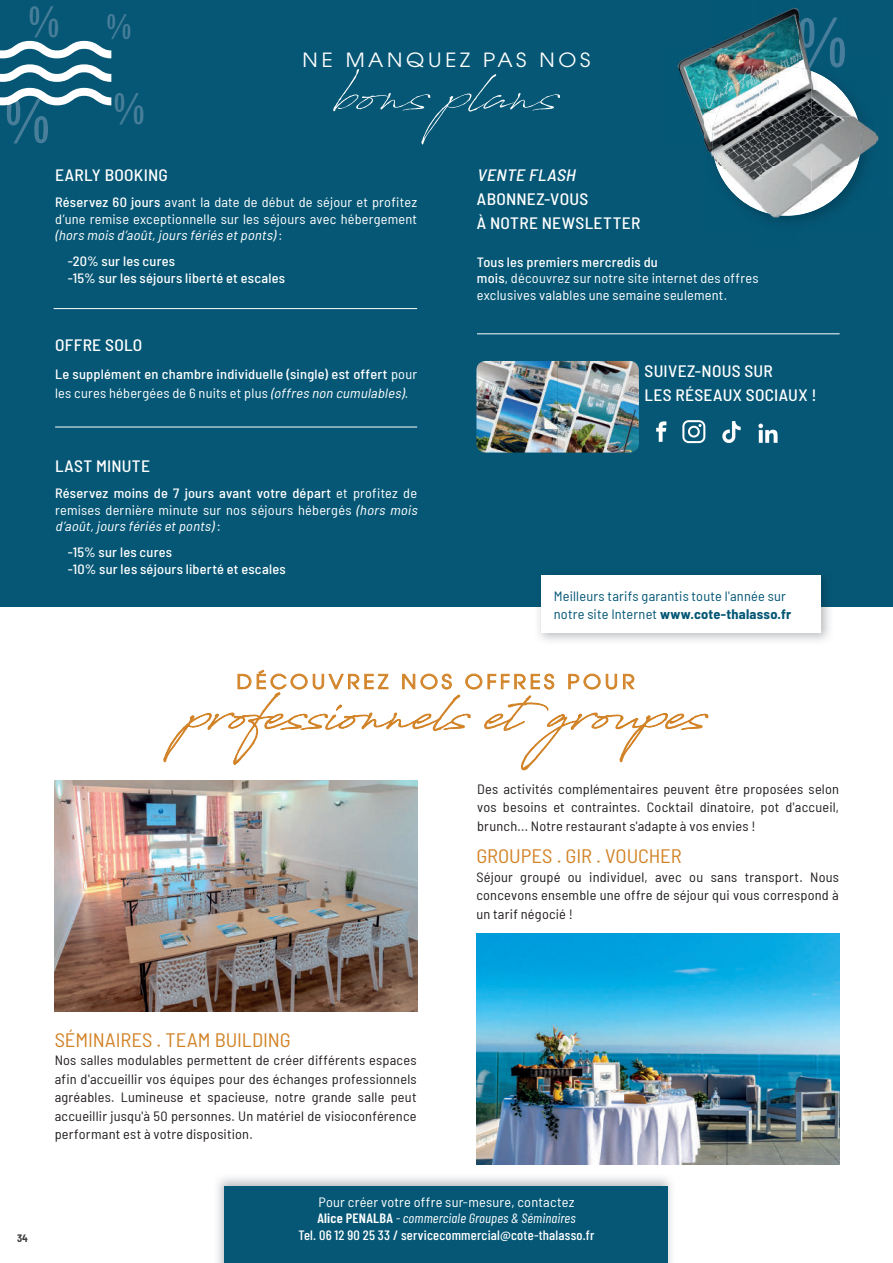
<style>
.page{position:relative;width:893px;height:1263px;background:#fff}
.page>*{position:absolute;margin:0;border:0;box-sizing:border-box;transform-origin:0 0}
.t1{font:condensed 67.8px "Tw Cen";color:#487e9a;scale:1.06 1}
.t2{font:57px "Antro Vectra";color:#fff;scale:1.06 1}
.t3{font:condensed 46.5px "Tw Cen";color:#487e9a;scale:1.06 1}
.t4{font:semi-condensed 19.5px "Barlow";letter-spacing:-.005em;color:#d28327;scale:1.06 1}
.t5{font:19.5px "ITC Avant Garde Pro";letter-spacing:.175em;color:#d28327;scale:1.06 1}
.t6{font:19.5px "ITC Avant Garde Pro";letter-spacing:.18em;color:#fff;scale:1.06 1}
.t7{font:500 semi-condensed 16.5px/24px "Barlow";letter-spacing:.015em;color:#fff;scale:1.06 1}
.t8{font:italic 500 semi-condensed 16.5px "Barlow";color:#fff;scale:1.06 1}
.t9{font:semi-condensed 13.5px/18.5px "Barlow";letter-spacing:.015em;color:#241f21;text-align:justify;scale:1.06 1}
.t10{font:semi-condensed 13.5px/16.5px "Barlow";letter-spacing:.015em;color:#fff;scale:1.06 1}
.t11{font:500 semi-condensed 13.5px/16.5px "Barlow";letter-spacing:.015em;color:#fff;scale:1.06 1}
.t12{font:500 13.5px/16.5px "Barlow Condensed";letter-spacing:.015em;color:#fff;text-align:center;scale:1.06 1}
.t13{font:semi-condensed 13.5px/18.5px "Barlow";letter-spacing:.015em;color:#055775;scale:1.06 1}
.t14{font:700 semi-condensed 10.5px "Barlow";color:#3e3e3f}
.s1{font-size:37.5px}
.s2{font-weight:500}
.s3{font-style:italic}
.s4{font-weight:400}
.s5{font-weight:400;font-style:italic}
.s6{font-weight:700}
.s7{font-weight:600}
</style>
<div class="page">
<div style="left:0;top:0;width:893px;height:607px;background:#055775"></div>
<div style="left:541px;top:575px;width:280px;height:57px;background:#fff"></div>
<svg style="left:163px;top:669px;width:546px;height:113px"></svg>
<img style="left:477px;top:933px;width:363px;height:232px">
<img style="left:55px;top:780px;width:362px;height:232px">
<img style="left:217px;top:1177px;width:454px;height:86px">
<div style="left:225px;top:1186px;width:443px;height:77px;background:#055775"></div>
<img style="left:476px;top:361px;width:10px;height:91px">
<img style="left:557px;top:361px;width:82px;height:92px">
<hr style="left:54px;top:308px;width:363px;height:1px;background:#fff">
<hr style="left:477px;top:333px;width:363px;height:1px;background:#fff">
<svg style="left:0;top:64px;width:111px;height:18px"></svg>
<svg style="left:0;top:41px;width:111px;height:17px"></svg>
<hr style="left:55px;top:427px;width:362px;height:1px;background:#fff">
<svg style="left:656px;top:421px;width:10px;height:21px"></svg>
<svg style="left:682px;top:420px;width:23px;height:23px"></svg>
<img style="left:707px;top:8px;width:131px;height:41px">
<img style="left:677px;top:49px;width:34px;height:49px">
<img style="left:711px;top:49px;width:88px;height:10px">
<img style="left:689px;top:98px;width:15px;height:40px">
<img style="left:876px;top:134px;width:3px;height:9px">
<img style="left:799px;top:18px;width:46px;height:41px">
<img style="left:704px;top:59px;width:108px;height:43px">
<img style="left:704px;top:102px;width:12px;height:55px">
<img style="left:857px;top:111px;width:19px;height:68px">
<img style="left:753px;top:211px;width:74px;height:10px">
<img style="left:799px;top:59px;width:46px;height:9px">
<img style="left:716px;top:71px;width:46px;height:45px">
<img style="left:762px;top:67px;width:49px;height:49px">
<img style="left:811px;top:71px;width:46px;height:45px">
<img style="left:712px;top:116px;width:149px;height:50px">
<img style="left:716px;top:166px;width:46px;height:45px">
<img style="left:762px;top:166px;width:49px;height:50px">
<img style="left:811px;top:166px;width:46px;height:45px">
<svg style="left:0;top:88px;width:111px;height:18px"></svg>
<img style="left:722px;top:422px;width:19px;height:20px">
<img style="left:758px;top:423px;width:20px;height:20px">
<h3 class="t3" style="left:26px;top:-7px;width:101px">% <span class="s1">%</span></h3>
<h1 class="t1" style="left:2px;top:79px;width:137px">% <sup>%</sup></h1>
<h3 class="t6" style="left:303px;top:48px;width:273px">NE MANQUEZ PAS NOS</h3>
<h2 class="t2" style="left:334px;top:55px;width:213px">bons plans</h2>
<p class="t7" style="left:55px;top:162px;width:108px">EARLY BOOKING</p>
<p class="t10" style="left:55px;top:193px;width:343px;text-align:justify"><span class="s2">Réservez 60 jours</span> avant la date de début de séjour et profitez d’une remise exceptionnelle sur les séjours avec hébergement <span class="s3">(hors mois d’août,jours fériés etponts)</span>:</p>
<p class="t11" style="left:68px;top:252px;width:206px">-20% sur les cures<br>-15% sur les séjours liberté et escales</p>
<p class="t7" style="left:55px;top:332px;width:84px">OFFRE SOLO</p>
<p class="t11" style="left:55px;top:364px;width:343px;line-height:18.5px">Le supplément en chambre individuelle (single) est offert <span class="s4">pour les cures hébergées de 6 nuits et plus</span> <span class="s5">(offres non cumulables)</span><span class="s4">.</span></p>
<p class="t7" style="left:55px;top:453px;width:91px">LAST MINUTE</p>
<p class="t10" style="left:55px;top:484px;width:346px"><span class="s2">Réservez moins de 7 jours avant votre départ</span> et profitez de remises dernière minute sur nos séjours hébergés <span class="s3">(hors mois d’août,jours fériés etponts)</span>:</p>
<p class="t11" style="left:68px;top:543px;width:207px">-15% sur les cures<br>-10% sur les séjours liberté et escales</p>
<p class="t8" style="left:477px;top:163px;width:98px">VENTE FLASH</p>
<p class="t7" style="left:477px;top:186px;width:156px">ABONNEZ-VOUS<br>À NOTRE NEWSLETTER</p>
<p class="t10" style="left:477px;top:253px;width:267px"><span class="s2">Tous les premiers mercredis du<br>mois</span>, découvrez sur notre site internet des offres exclusives valables une semaine seulement.</p>
<p class="t7" style="left:645px;top:358px;width:164px">SUIVEZ-NOUS SUR<br>LES RÉSEAUX SOCIAUX !</p>
<p class="t13" style="left:554px;top:586px;width:225px">Meilleurs tarifs garantis toute l'année sur notre site Internet <span class="s6">www.cote-thalasso.fr</span></p>
<h3 class="t5" style="left:237px;top:669px;width:377px">DÉCOUVREZ NOS OFFRES POUR</h3>
<p class="t9" style="left:477px;top:778px;width:343px">Des activités complémentaires peuvent être proposées selon vos besoins et contraintes. Cocktail dinatoire, pot d'accueil, brunch... Notre restaurant s'adapte à vos envies !</p>
<h3 class="t4" style="left:476px;top:842px;width:195px">GROUPES . GIR . VOUCHER</h3>
<p class="t9" style="left:476px;top:867px;width:344px">Séjour groupé ou individuel, avec ou sans transport. Nous concevons ensemble une offre de séjour qui vous correspond à un tarif négocié !</p>
<p class="t14" style="left:17px;top:1231px;width:12px">34</p>
<h3 class="t4" style="left:55px;top:1026px;width:224px">SÉMINAIRES . TEAM BUILDING</h3>
<p class="t9" style="left:55px;top:1050px;width:343px">Nos salles modulables permettent de créer différents espaces afin d'accueillir vos équipes pour des échanges professionnels agréables. Lumineuse et spacieuse, notre grande salle peut accueillir jusqu'à 50 personnes. Un matériel de visioconférence performant est à votre disposition.</p>
<p class="t10" style="left:319px;top:1193px;width:243px">Pour créer votre offre sur-mesure, contactez</p>
<p class="t12" style="left:299px;top:1209px;width:281px"><span class="s7">Alice PENALBA</span> <span class="s5">- commerciale Groupes &amp; Séminaires<br></span>Tel. 06 12 90 25 33 / servicecommercial@cote-thalasso.fr</p>
</div>
